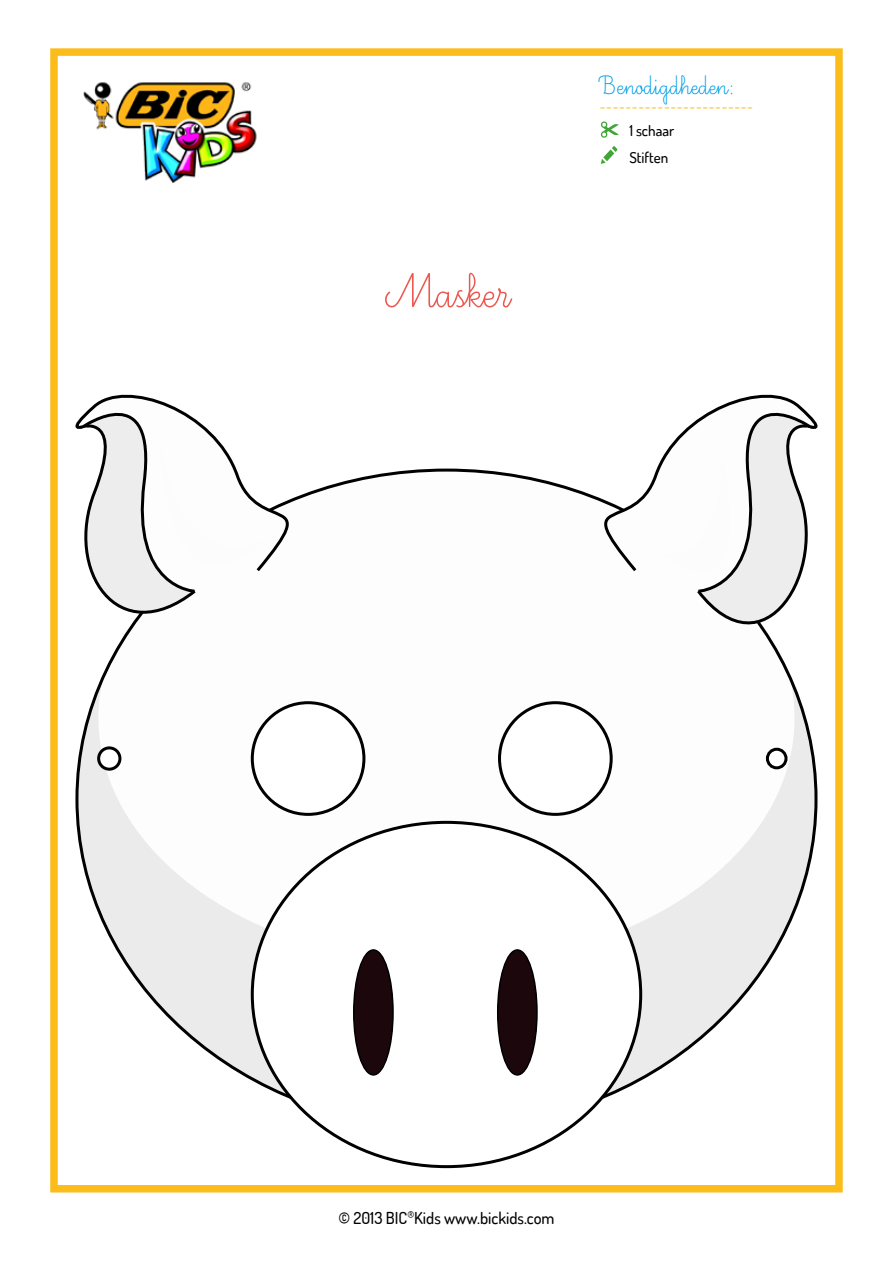
<style>
.page{position:relative;width:893px;height:1263px;background:#fff}
.page>*{position:absolute;margin:0;border:0;box-sizing:border-box;transform-origin:0 0}
.t1{font:60px "Ecriture A Romain Orne";color:#eb5850}
.t2{font:33px "Ecriture A Romain Orne";color:#009fe3}
.t3{font:18px "Minion Pro";color:#fcbd1b}
.t4{font:500 16.5px "Dosis";color:#000}
.t5{font:500 15px/27px "Dosis";color:#000}
</style>
<div class="page">
<div style="left:50px;top:48px;width:793px;height:1144px;border:8px solid #fcbd1b"></div>
<img style="left:83px;top:82px;width:174px;height:101px">
<svg style="left:600px;top:121px;width:19px;height:17px"></svg>
<svg style="left:601px;top:146px;width:16px;height:18px"></svg>
<svg style="left:77px;top:677px;width:739px;height:451px"></svg>
<div style="left:252px;top:822px;width:389px;height:344px;background:#fff;border-radius:50%"></div>
<div style="left:252px;top:703px;width:112px;height:111px;background:#fff;border-radius:50%"></div>
<div style="left:251px;top:701px;width:114px;height:115px;border:3px solid #000;border-radius:50%"></div>
<div style="left:499px;top:703px;width:112px;height:111px;background:#fff;border-radius:50%"></div>
<div style="left:498px;top:701px;width:115px;height:115px;border:3px solid #000;border-radius:50%"></div>
<div style="left:767px;top:749px;width:19px;height:19px;background:#fff;border-radius:50%"></div>
<div style="left:766px;top:748px;width:21px;height:21px;border:3px solid #000;border-radius:50%"></div>
<div style="left:99px;top:748px;width:21px;height:21px;background:#fff;border-radius:50%"></div>
<div style="left:97px;top:746px;width:24px;height:25px;border:3px solid #000;border-radius:50%"></div>
<svg style="left:121px;top:394px;width:204px;height:171px"></svg>
<svg style="left:567px;top:394px;width:205px;height:178px"></svg>
<div style="left:354px;top:950px;width:39px;height:125px;background:#1b070c;border-radius:50%"></div>
<div style="left:353px;top:949px;width:41px;height:127px;border:2px solid #000;border-radius:50%"></div>
<div style="left:498px;top:950px;width:39px;height:125px;background:#1b070c;border-radius:50%"></div>
<div style="left:497px;top:949px;width:41px;height:127px;border:2px solid #000;border-radius:50%"></div>
<svg style="left:75px;top:395px;width:189px;height:257px"></svg>
<svg style="left:663px;top:395px;width:155px;height:282px"></svg>
<svg style="left:340px;top:847px;width:213px;height:6px"></svg>
<h1 class="t1" style="left:384px;top:262px;width:127px">Masker</h1>
<h2 class="t2" style="left:600px;top:69px;width:136px">Benodigdheden:</h2>
<p class="t3" style="left:600px;top:94px;width:155px">------------------------</p>
<p class="t5" style="left:629px;top:116px;width:47px">1 schaar<br>Stiften</p>
<p class="t4" style="left:338px;top:1207px;width:218px">© 2013 BIC<sup>®</sup>Kids www.bickids.com</p>
</div>
